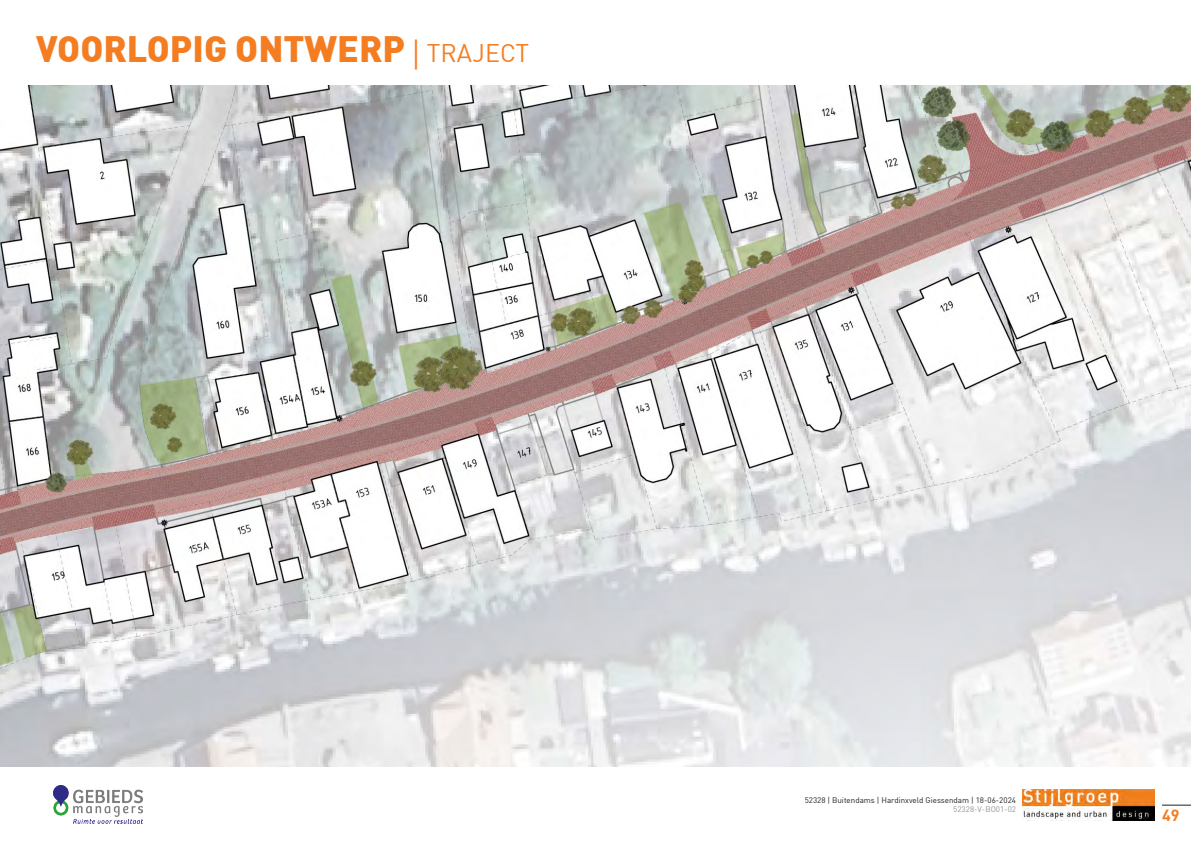
<style>
.page{position:relative;width:1191px;height:842px;background:#fff}
.page>*{position:absolute;margin:0;border:0;box-sizing:border-box;transform-origin:0 0}
.t1{font:900 36px "DIN";color:#f47d21}
.t2{font:700 16px "DIN";color:#f47b21}
.t3{font:8px "DIN";color:#231f20}
.t4{font:8px "DIN";color:#939598}
.s1{font-family:"Minion Pro";font-weight:400;font-size:30px}
.s2{font-weight:400;font-size:25px}
</style>
<div class="page">
<img style="left:53px;top:786px;width:90px;height:38px">
<img style="left:0;top:85px;width:1191px;height:682px">
<svg style="left:1162px;top:805px;width:29px;height:1px"></svg>
<img style="left:1022px;top:789px;width:133px;height:32px">
<p class="t1" style="left:36px;top:25px;width:495px">VOORLOPIG ONTWERP <span class="s1">|</span> <span class="s2">TRAJECT</span></p>
<p class="t3" style="left:804px;top:795px;width:213px">52328 | Buitendams | Hardinxveld Giessendam | 18-06-2024</p>
<p class="t4" style="left:953px;top:804px;width:64px">52328-V-BO01-02</p>
<h2 class="t2" style="left:1162px;top:804px;width:19px">49</h2>
</div>
